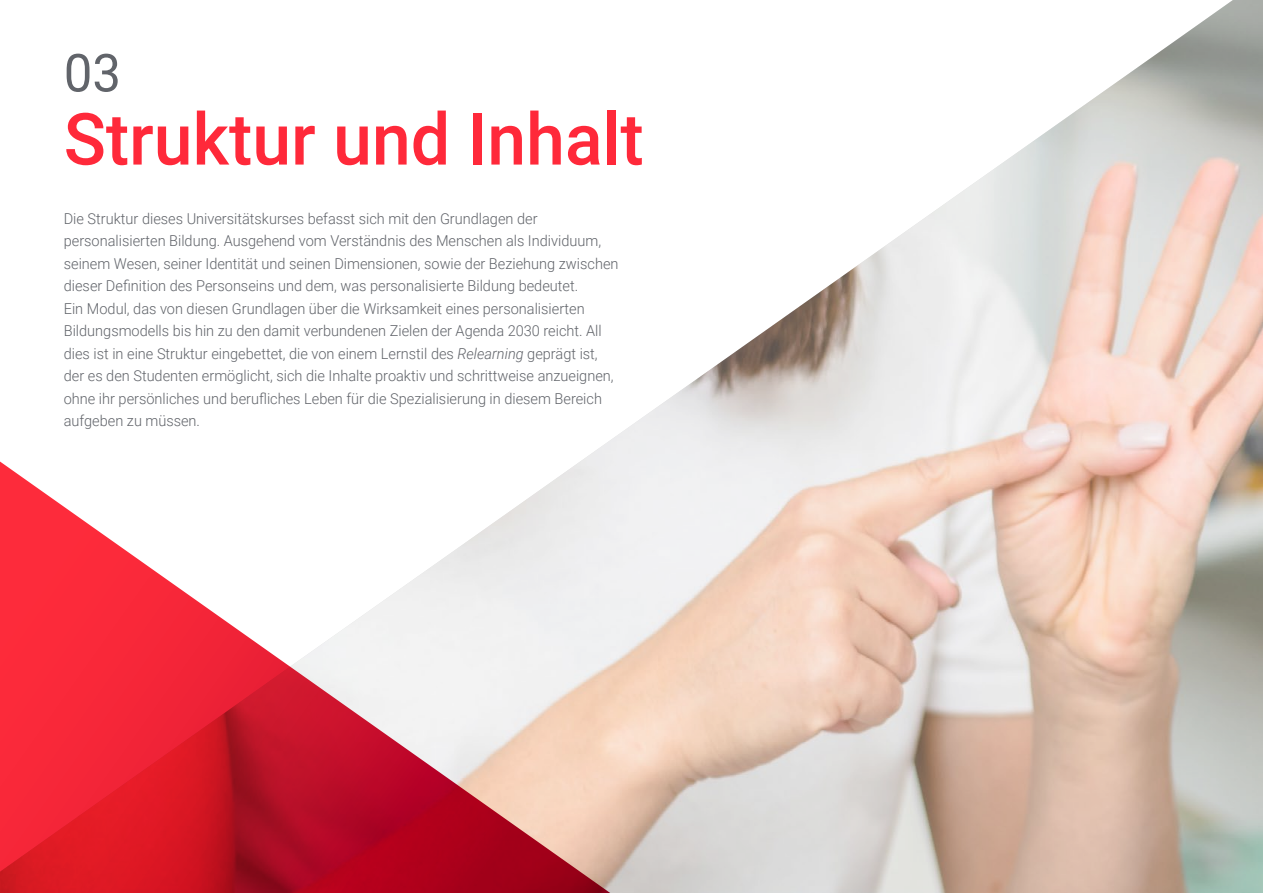
<style>
.page{position:relative;width:1263px;height:893px;background:#fff}
.page>*{position:absolute;margin:0;border:0;box-sizing:border-box;transform-origin:0 0}
.t1{font:500 72px "Roboto";color:#ff293a}
.t2{font:52.5px "Roboto";color:#61646a}
.t3{font:300 15px/22.5px "Roboto";color:#61646a}
.s1{font-style:italic}
</style>
<div class="page">
<img style="left:602px;top:0;width:661px;height:893px">
<svg style="left:0;top:446px;width:640px;height:447px"></svg>
<h2 class="t2" style="left:64px;top:36px;width:59px">03</h2>
<h1 class="t1" style="left:64px;top:89px;width:581px">Struktur und Inhalt</h1>
<p class="t3" style="left:64px;top:207px;width:556px">Die Struktur dieses Universitätskurses befasst sich mit den Grundlagen der personalisierten Bildung. Ausgehend vom Verständnis des Menschen als Individuum, seinem Wesen, seiner Identität und seinen Dimensionen, sowie der Beziehung zwischen dieser Definition des Personseins und dem, was personalisierte Bildung bedeutet.<br>Ein Modul, das von diesen Grundlagen über die Wirksamkeit eines personalisierten Bildungsmodells bis hin zu den damit verbundenen Zielen der Agenda 2030 reicht. All dies ist in eine Struktur eingebettet, die von einem Lernstil des <span class="s1">Relearning</span> geprägt ist, der es den Studenten ermöglicht, sich die Inhalte proaktiv und schrittweise anzueignen, ohne ihr persönliches und berufliches Leben für die Spezialisierung in diesem Bereich aufgeben zu müssen.</p>
</div>
